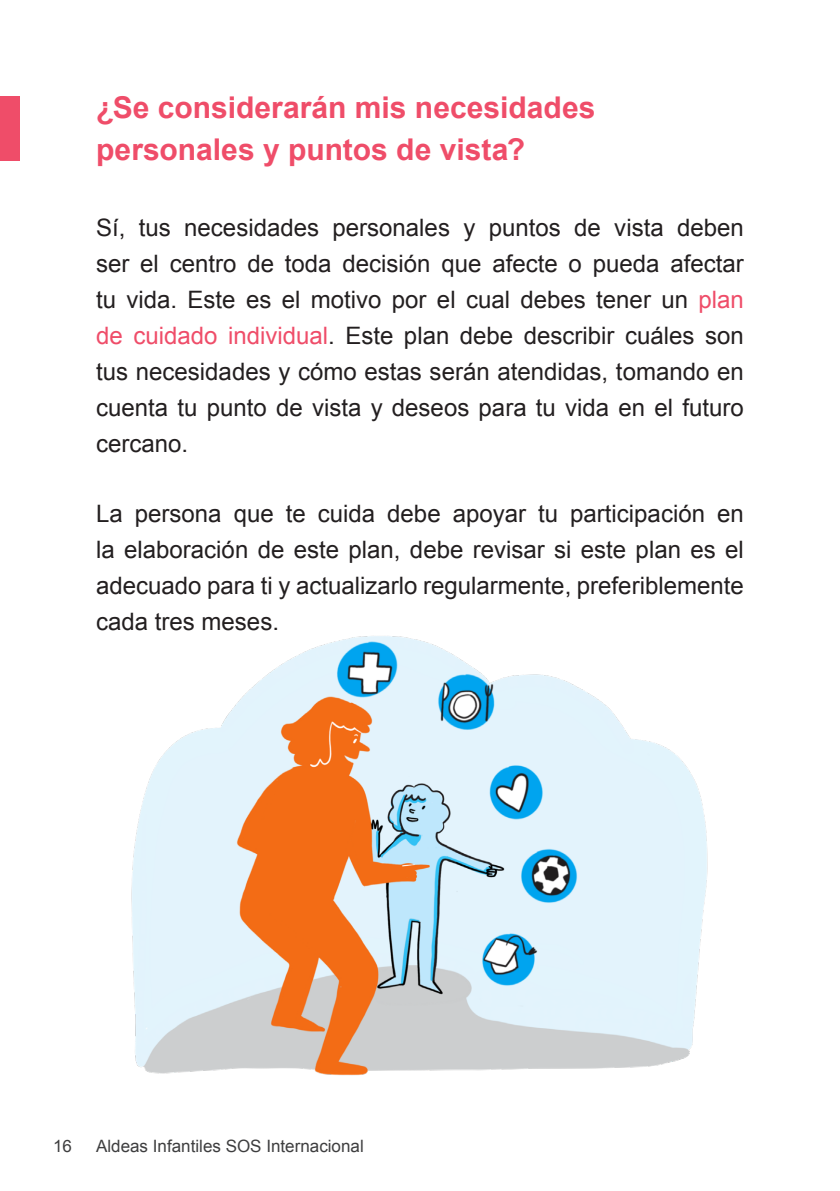
<style>
.page{position:relative;width:840px;height:1191px;background:#fff}
.page>*{position:absolute;margin:0;border:0;box-sizing:border-box;transform-origin:0 0}
.Heading_2-red{font:700 30px "Arial";color:#ef4d69}
.Body_Text{font:24px/36px "Arial";color:#231f20;text-align:justify}
.t1{font:17px "Arial";color:#3e3e3f}
.s1{color:#ef4d69}
</style>
<div class="page">
<img style="left:131px;top:636px;width:577px;height:439px">
<div style="left:0;top:96px;width:19px;height:64px;background:#ef4d69"></div>
<p class="Heading_2-red" style="left:96px;top:88px;width:500px">¿Se considerarán mis necesidades</p>
<p class="Heading_2-red" style="left:96px;top:130px;width:430px">personales y puntos de vista?</p>
<p class="Body_Text" style="left:96px;top:209px;width:649px">Sí, tus necesidades personales y puntos de vista deben ser el centro de toda decisión que afecte o pueda afectar tu vida. Este es el motivo por el cual debes tener un <span class="s1">plan de cuidado individual</span>. Este plan debe describir cuáles son tus necesidades y cómo estas serán atendidas, tomando en cuenta tu punto de vista y deseos para tu vida en el futuro cercano.</p>
<p class="Body_Text" style="left:96px;top:495px;width:649px">La persona que te cuida debe apoyar tu participación en la elaboración de este plan, debe revisar si este plan es el adecuado para ti y actualizarlo regularmente, preferiblemente cada tres meses.</p>
<p class="t1" style="left:53px;top:1135px;width:20px">16</p>
<p class="t1" style="left:96px;top:1134px;width:269px">Aldeas Infantiles SOS Internacional</p>
</div>
